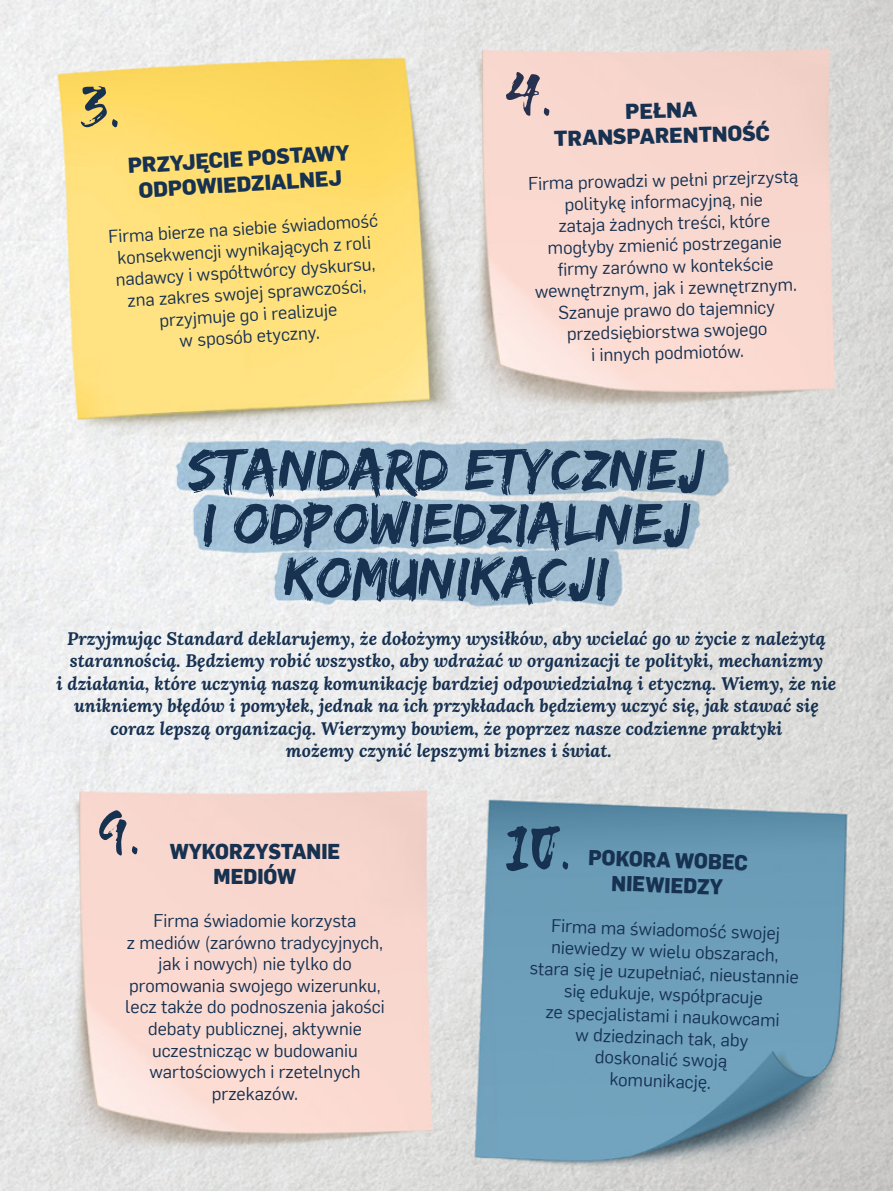
<style>
.page{position:relative;width:893px;height:1191px;background:#fff}
.page>*{position:absolute;margin:0;border:0;box-sizing:border-box;transform-origin:0 0}
.t1{font:60px/54px "Edo";color:#173151;text-align:center}
.t2{font:800 21px/25.3px "Flama";color:#173151;text-align:center}
.t3{font:800 21px/25.2px "Flama";color:#173151;text-align:center;scale:.95 1}
.t4{font:18px/21.6px "Flama";color:#173151;text-align:center}
.t5{font:italic 700 18px/22.5px "Lora";color:#173151;text-align:center}
</style>
<div class="page">
<img style="left:0;top:0;width:893px;height:1191px">
<svg style="left:81px;top:86px;width:37px;height:41px;background:#b4a560"></svg>
<svg style="left:506px;top:72px;width:43px;height:44px;background:#baa5a8"></svg>
<svg style="left:99px;top:810px;width:38px;height:45px;background:#b6a6a9"></svg>
<svg style="left:506px;top:825px;width:62px;height:46px;background:#47708d"></svg>
<p class="t2" style="left:127px;top:153px;width:224px;rotate:-4deg">PRZYJĘCIE POSTAWY<br>ODPOWIEDZIALNEJ</p>
<p class="t4" style="left:107px;top:226px;width:271px;rotate:-4deg">Firma bierze na siebie świadomość konsekwencji wynikających z roli nadawcy i współtwórcy dyskursu, zna zakres swojej sprawczości, przyjmuje go i realizuje<br>w sposób etyczny.</p>
<p class="t2" style="left:553px;top:100px;width:218px;rotate:-2deg">PEŁNA<br>TRANSPARENTNOŚĆ</p>
<p class="t4" style="left:528px;top:170px;width:272px;rotate:-1deg">Firma prowadzi w pełni przejrzystą politykę informacyjną, nie<br>zataja żadnych treści, które mogłyby zmienić postrzeganie<br>fi rmy zarówno w kontekście wewnętrznym, jak i zewnętrznym.<br>Szanuje prawo do tajemnicy przedsiębiorstwa swojego<br>i innych podmiotów.</p>
<h1 class="t1" style="left:188px;top:440px;width:518px">STANDARD ETYCZNEJ<br>I ODPOWIEDZIALNEJ<br>KOMUNIKACJI</h1>
<p class="t5" style="left:57px;top:626px;width:781px">Przyjmując Standard deklarujemy, że dołożymy wysiłków, aby wcielać go w życie z należytą starannością. Będziemy robić wszystko, aby wdrażać w organizacji te polityki, mechanizmy<br>i działania, które uczynią naszą komunikację bardziej odpowiedzialną i etyczną. Wiemy, że nie unikniemy błędów i pomyłek, jednak na ich przykładach będziemy uczyć się, jak stawać się coraz lepszą organizacją. Wierzymy bowiem, że poprzez nasze codzienne praktyki<br>możemy czynić lepszymi biznes i świat.</p>
<p class="t3" style="left:170px;top:837px;width:181px">WYKORZYSTANIE<br>MEDIÓW</p>
<p class="t4" style="left:125px;top:908px;width:261px">Firma świadomie korzysta<br>z mediów (zarówno tradycyjnych, jak i nowych) nie tylko do promowania swojego wizerunku, lecz także do podnoszenia jakości debaty publicznej, aktywnie uczestnicząc w budowaniu wartościowych i rzetelnych przekazów.</p>
<p class="t3" style="left:589px;top:843px;width:169px;rotate:2deg">POKORA WOBEC<br>NIEWIEDZY</p>
<p class="t4" style="left:532px;top:912px;width:271px;rotate:2deg">Firma ma świadomość swojej niewiedzy w wielu obszarach, stara się je uzupełniać, nieustannie się edukuje, współpracuje<br>ze specjalistami i naukowcami<br>w dziedzinach tak, aby<br>doskonalić swoją<br>komunikację.</p>
</div>
